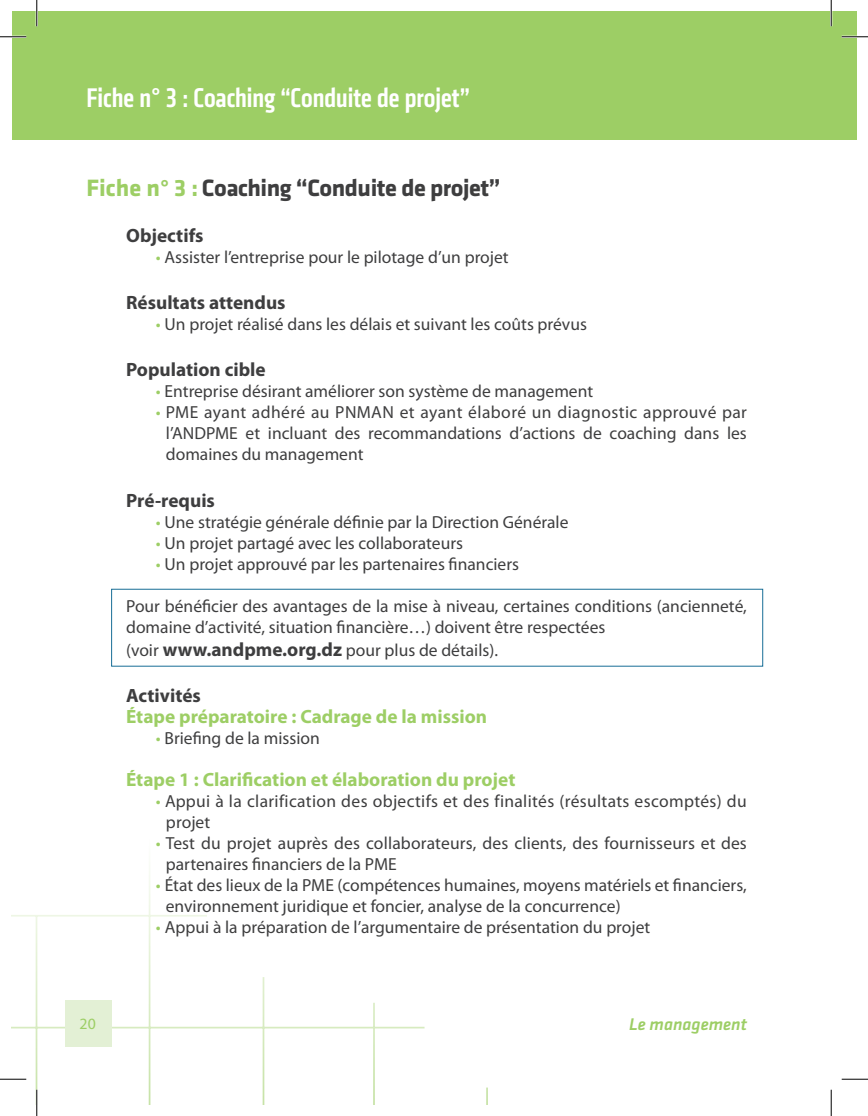
<style>
.page{position:relative;width:868px;height:1116px;background:#fff}
.page>*{position:absolute;margin:0;border:0;box-sizing:border-box;transform-origin:0 0}
.t1{font:500 condensed 28px "Klavika CH";color:#fff}
.t2{font:700 24.5px "Klavika";letter-spacing:-.02em;color:#3e3e3f}
.t3{font:700 19.25px "Myriad Pro";color:#9dce65}
.t4{font:700 19.25px "Myriad Pro";color:#3e3e3f}
.t5{font:17.5px/21px "Myriad Pro";color:#3e3e3f}
.t6{font:17.5px/21px "Myriad Pro";letter-spacing:.02em;color:#3e3e3f}
.t7{font:17.5px "Klavika Medium Italic OSF";color:#9dce65}
.t8{font:15.75px "Myriad Pro";color:#9dce65}
.s1{color:#9dce65}
.s2{font-weight:700;font-size:19.25px}
</style>
<div class="page">
<svg style="left:486px;top:1087px;width:1px;height:16px"></svg>
<hr style="left:373px;top:1002px;width:2px;height:101px;background:#9dce65">
<hr style="left:262px;top:976px;width:2px;height:127px;background:#9dce65">
<hr style="left:149px;top:838px;width:1px;height:265px;background:#9dce65">
<hr style="left:36px;top:915px;width:1px;height:188px;background:#9dce65">
<hr style="left:12px;top:914px;width:195px;height:2px;background:#9dce65">
<hr style="left:12px;top:1026px;width:412px;height:2px;background:#9dce65">
<hr style="left:12px;top:1115px;width:582px;height:1px;background:#9dce65">
<hr style="left:12px;top:915px;width:1px;height:188px;background:#9dce65">
<div style="left:66px;top:999px;width:46px;height:47px;background:#e3f0d5"></div>
<div style="left:12px;top:12px;width:842px;height:128px;background:#9dce65"></div>
<div style="left:830px;top:12px;width:25px;height:128px;background:#9dce65"></div>
<div style="left:111px;top:589px;width:651px;height:77px;border:1px solid #186e96"></div>
<hr style="left:0;top:36px;width:26px;height:2px;background:#fff">
<hr style="left:841px;top:36px;width:26px;height:2px;background:#fff">
<hr style="left:0;top:1077px;width:26px;height:3px;background:#fff">
<hr style="left:36px;top:0;width:2px;height:26px;background:#fff">
<hr style="left:829px;top:0;width:3px;height:26px;background:#fff">
<svg style="left:0;top:36px;width:26px;height:1px"></svg>
<svg style="left:841px;top:36px;width:26px;height:1px"></svg>
<svg style="left:0;top:1078px;width:26px;height:1px"></svg>
<svg style="left:841px;top:1078px;width:26px;height:1px"></svg>
<svg style="left:36px;top:0;width:1px;height:26px"></svg>
<svg style="left:36px;top:1089px;width:1px;height:26px"></svg>
<svg style="left:830px;top:0;width:1px;height:26px"></svg>
<svg style="left:830px;top:1089px;width:1px;height:26px"></svg>
<h1 class="t1" style="left:86px;top:81px;width:385px">Fiche n° 3 : Coaching “Conduite de projet”</h1>
<h2 class="t2" style="left:86px;top:174px;width:415px"><span class="s1">Fiche n° 3 :</span> Coaching “Conduite de projet”</h2>
<p class="t4" style="left:126px;top:223px;width:79px">Objectifs</p>
<p class="t5" style="left:156px;top:246px;width:354px"><span class="s1">•</span> Assister l’entreprise pour le pilotage d’un projet</p>
<p class="t4" style="left:126px;top:290px;width:161px">Résultats attendus</p>
<p class="t5" style="left:156px;top:313px;width:432px"><span class="s1">•</span> Un projet réalisé dans les délais et suivant les coûts prévus</p>
<p class="t4" style="left:126px;top:357px;width:141px">Population cible</p>
<p class="t5" style="left:156px;top:380px;width:438px"><span class="s1">•</span> Entreprise désirant améliorer son système de management</p>
<p class="t5" style="left:166px;top:401px;width:582px;text-align:justify;text-indent:-10px"><span class="s1">•</span> PME ayant adhéré au PNMAN et ayant élaboré un diagnostic approuvé par l’ANDPME et incluant des recommandations d’actions de coaching dans les domaines du management</p>
<p class="t4" style="left:126px;top:487px;width:90px">Pré-requis</p>
<p class="t5" style="left:156px;top:511px;width:414px"><span class="s1">•</span> Une stratégie générale définie par la Direction Générale</p>
<p class="t5" style="left:156px;top:532px;width:308px"><span class="s1">•</span> Un projet partagé avec les collaborateurs</p>
<p class="t5" style="left:156px;top:553px;width:364px"><span class="s1">•</span> Un projet approuvé par les partenaires financiers</p>
<p class="t5" style="left:126px;top:595px;width:622px">Pour bénéficier des avantages de la mise à niveau, certaines conditions (ancienneté, domaine d’activité, situation financière…) doivent être respectées</p>
<p class="t5" style="left:126px;top:639px;width:373px">(voir <span class="s2">www.andpme.org.dz</span> pour plus de détails).</p>
<p class="t4" style="left:126px;top:682px;width:76px">Activités</p>
<p class="t3" style="left:126px;top:703px;width:362px">Étape préparatoire : Cadrage de la mission</p>
<p class="t5" style="left:156px;top:727px;width:165px"><span class="s1">•</span> Briefing de la mission</p>
<p class="t3" style="left:126px;top:766px;width:390px">Étape 1 : Clarification et élaboration du projet</p>
<p class="t6" style="left:166px;top:790px;width:582px;text-indent:-10px"><span class="s1">•</span> Appui à la clarification des objectifs et des finalités (résultats escomptés) du projet</p>
<p class="t5" style="left:166px;top:832px;width:582px;text-indent:-10px"><span class="s1">•</span> Test du projet auprès des collaborateurs, des clients, des fournisseurs et des partenaires financiers de la PME</p>
<p class="t5" style="left:166px;top:874px;width:582px;text-indent:-10px"><span class="s1">•</span> État des lieux de la PME (compétences humaines, moyens matériels et financiers, environnement juridique et foncier, analyse de la concurrence)</p>
<p class="t5" style="left:156px;top:916px;width:495px"><span class="s1">•</span> Appui à la préparation de l’argumentaire de présentation du projet</p>
<p class="t8" style="left:80px;top:1014px;width:18px">20</p>
<p class="t7" style="left:628px;top:1014px;width:119px">Le management</p>
</div>
